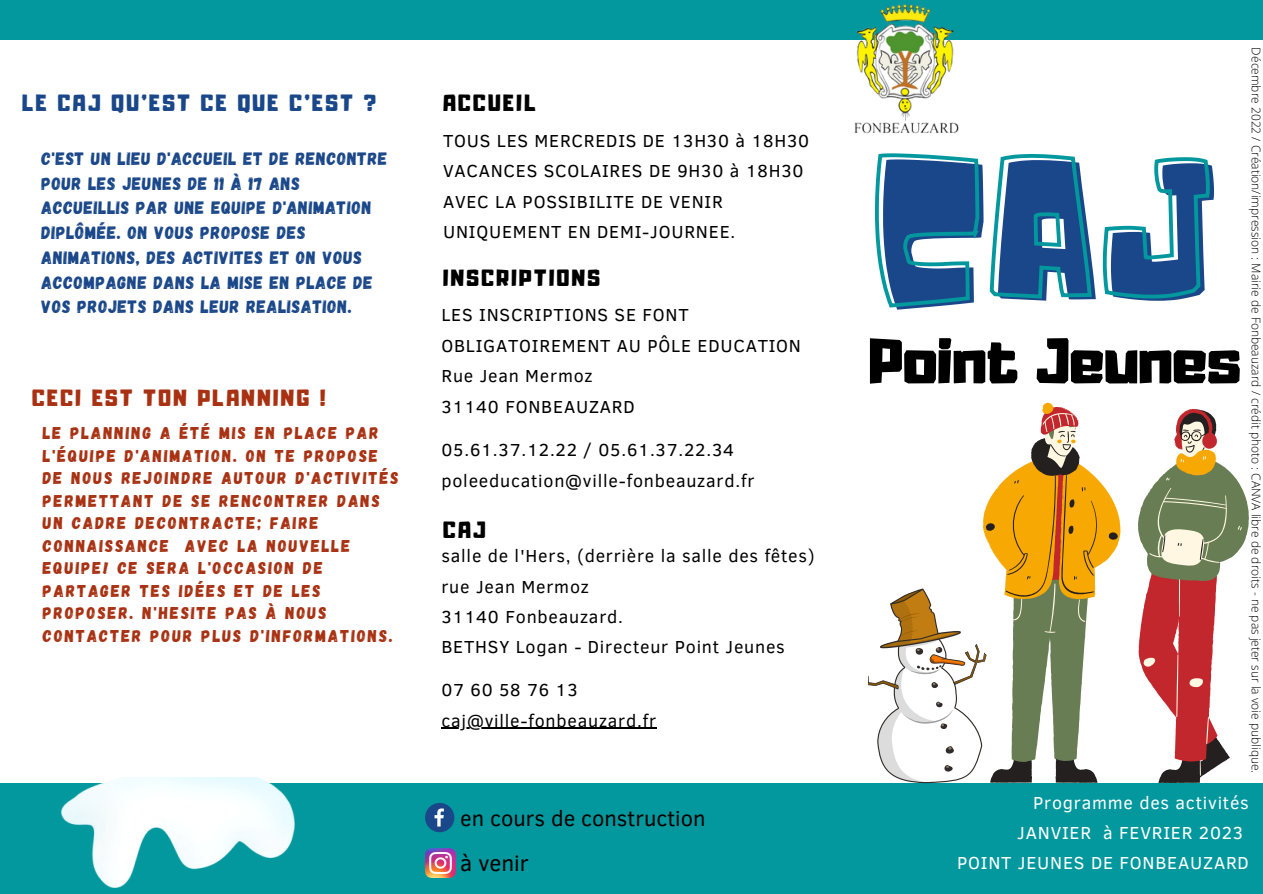
<style>
.page{position:relative;width:1263px;height:894px;background:#fff}
.page>*{position:absolute;margin:0;border:0;box-sizing:border-box;transform-origin:0 0}
.t1{font:192px "Noot";color:#1a4789}
.t2{font:56.7px "Adumu";color:#000}
.t3{font:22.65px "Clear Sans";color:#000}
.t4{font:21.9px "Clear Sans";color:#000}
.t5{font:20.7px "Adumu";letter-spacing:.115em;color:#000}
.t6{font:20.7px "Adumu";letter-spacing:.115em;color:#1a4789}
.t7{font:20.7px "Adumu";letter-spacing:.115em;color:#a83112}
.t8{font:17.85px/30.3px "Clear Sans";letter-spacing:.045em;color:#000}
.t9{font:17.85px/24.8px "Gagalin";letter-spacing:.045em;color:#1a4789}
.t10{font:17.85px "Clear Sans";letter-spacing:.045em;color:#fff}
.t11{font:17.1px/22.5px "Gagalin";letter-spacing:.115em;color:#a83112}
.t12{font:300 12px "Open Sans";color:#000}
</style>
<div class="page">
<div style="left:0;top:783px;width:1263px;height:110px;background:#03989e"></div>
<div style="left:0;top:0;width:1263px;height:40px;background:#03989e"></div>
<img style="left:854px;top:4px;width:105px;height:130px">
<svg style="left:425px;top:803px;width:29px;height:29px"></svg>
<img style="left:426px;top:848px;width:29px;height:29px">
<img style="left:62px;top:777px;width:232px;height:110px">
<svg style="left:1230px;top:472px;width:12px;height:87px"></svg>
<svg style="left:868px;top:402px;width:362px;height:381px"></svg>
<hr style="left:441px;top:727px;width:216px;height:1px;background:#000">
<svg style="left:875px;top:153px;width:335px;height:155px"></svg>
<p class="t6" style="left:22px;top:94px;width:355px">LE CAJ QU'EST CE QUE C'EST ?</p>
<p class="t9" style="left:42px;top:145px;width:347px">C'EST UN LIEU D'ACCUEIL ET DE RENCONTRE POUR LES JEUNES DE 11 à 17 ANS ACCUEILLIS PAR UNE EQUIPE D'ANIMATION DIPLÔMÉE. on VOUS PROPOSE DES ANIMATIONS, DES ACTIVITES ET ON VOUS ACCOMPAGNE DANS LA MISE EN PLACE DE VOS PROJETS DANS LEUR REALISATION.</p>
<p class="t7" style="left:32px;top:389px;width:295px">CECI EST TON PLANNING !</p>
<p class="t11" style="left:43px;top:421px;width:357px">LE PLANNING A ÉTÉ MIS EN PLACE PAR<br>L'ÉQUIPE D'ANIMATION. ON TE PROPOSE<br>DE NOUS REJOINDRE AUTOUR D'ACTIVITÉS<br>PERMETTANT DE SE RENCONTRER DANS<br>UN CADRE DECONTRACTE; FAIRE<br>CONNAISSANCE AVEC LA NOUVELLE<br>EQUIPE! CE SERA L'OCCASION DE<br>PARTAGER TES IDÉES ET DE LES<br>PROPOSER. N'HESITE PAS À NOUS<br>CONTACTER POUR PLUS D'INFORMATIONS.</p>
<p class="t5" style="left:443px;top:94px;width:94px">ACCUEIL</p>
<p class="t8" style="left:443px;top:124px;width:368px">TOUS LES MERCREDIS DE 13H30 à 18H30<br>VACANCES SCOLAIRES DE 9H30 à 18H30<br>AVEC LA POSSIBILITE DE VENIR<br>UNIQUEMENT EN DEMI-JOURNEE.</p>
<p class="t5" style="left:443px;top:269px;width:159px">INSCRIPTIONS</p>
<p class="t8" style="left:441px;top:299px;width:361px">LES INSCRIPTIONS SE FONT<br>OBLIGATOIREMENT AU PÔLE EDUCATION<br>Rue Jean Mermoz<br>31140 FONBEAUZARD</p>
<p class="t8" style="left:441px;top:434px;width:314px">05.61.37.12.22 / 05.61.37.22.34 poleeducation@ville-fonbeauzard.fr</p>
<p class="t5" style="left:443px;top:521px;width:44px">CAJ</p>
<p class="t8" style="left:441px;top:539px;width:375px">salle de l'Hers, (derrière la salle des fêtes) rue Jean Mermoz<br>31140 Fonbeauzard.<br>BETHSY Logan - Directeur Point Jeunes</p>
<p class="t8" style="left:441px;top:673px;width:216px">07 60 58 76 13 caj@ville-fonbeauzard.fr</p>
<p class="t4" style="left:460px;top:802px;width:247px">en cours de construction</p>
<p class="t3" style="left:460px;top:846px;width:70px">à venir</p>
<h1 class="t1" style="left:874px;top:115px;width:355px">CAJ</h1>
<h2 class="t2" style="left:869px;top:338px;width:374px">Point Jeunes</h2>
<p class="t12" style="left:1264px;top:47px;width:727px;rotate:90deg">Décembre 2022 / Création/impression : Mairie de Fonbeauzard / crédit photo : CANVA libre de droits - ne pas jeter sur la voie publique.</p>
<p class="t10" style="left:1033px;top:789px;width:217px">Programme des activités</p>
<p class="t10" style="left:1017px;top:819px;width:227px">JANVIER à FEVRIER 2023</p>
<p class="t10" style="left:957px;top:849px;width:293px">POINT JEUNES DE FONBEAUZARD</p>
</div>
